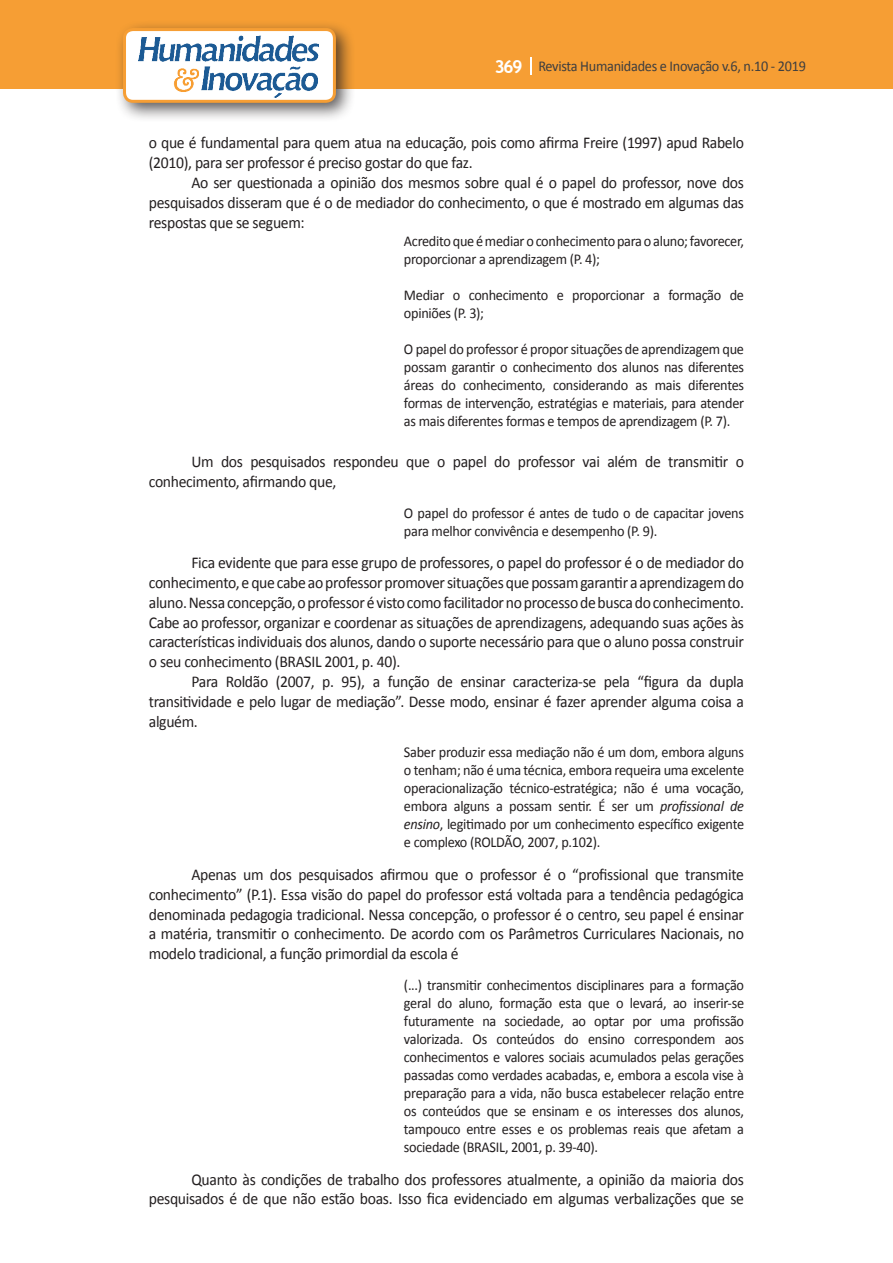
<style>
.page{position:relative;width:893px;height:1263px;background:#fff}
.page>*{position:absolute;margin:0;border:0;box-sizing:border-box;transform-origin:0 0}
.texto{font:16.5px/19.8px "Calibri";letter-spacing:-.02em;color:#231f20;text-align:justify;scale:.95 1}
.citacao{font:15px/18px "Calibri";letter-spacing:-.02em;color:#231f20;scale:.95 1}
.t1{font:15px "Calibri";letter-spacing:-.02em;color:#3e3e3f;scale:.95 1}
.s1{font-family:"Trebuchet MS";font-weight:700;font-size:18px;color:#fff}
.s2{font-style:italic}
</style>
<div class="page">
<div style="left:0;top:0;width:893px;height:88px;background:#f69e34"></div>
<svg style="left:530px;top:57px;width:2px;height:18px"></svg>
<div style="left:115px;top:20px;width:241px;height:103px;background:#231f20;opacity:.75"></div>
<div style="left:125px;top:30px;width:209px;height:71px;background:#fff;border-radius:9px"></div>
<img style="left:138px;top:35px;width:181px;height:62px">
<div style="left:123px;top:28px;width:213px;height:75px;border:3px solid #f69e34;border-radius:9px"></div>
<p class="t1" style="left:495px;top:57px;width:329px"><span class="s1">369</span> Revista Humanidades e Inovação v.6, n.10 - 2019</p>
<p class="texto" style="left:149px;top:133px;width:628px">o que é fundamental para quem atua na educação, pois como afirma Freire (1997) apud Rabelo (2010), para ser professor é preciso gostar do que faz.</p>
<p class="texto" style="left:149px;top:173px;width:628px;text-indent:43px">Ao ser questionada a opinião dos mesmos sobre qual é o papel do professor, nove dos pesquisados disseram que é o de mediador do conhecimento, o que é mostrado em algumas das respostas que se seguem:</p>
<p class="citacao" style="left:404px;top:232px;width:360px">Acredito que é mediar o conhecimento para o aluno; favorecer, proporcionar a aprendizagem (P. 4);</p>
<p class="citacao" style="left:404px;top:286px;width:359px">Mediar o conhecimento e proporcionar a formação de opiniões (P. 3);</p>
<p class="citacao" style="left:404px;top:340px;width:360px;text-align:justify">O papel do professor é propor situações de aprendizagem que possam garantir o conhecimento dos alunos nas diferentes áreas do conhecimento, considerando as mais diferentes formas de intervenção, estratégias e materiais, para atender as mais diferentes formas e tempos de aprendizagem (P. 7).</p>
<p class="texto" style="left:149px;top:452px;width:628px;text-indent:43px">Um dos pesquisados respondeu que o papel do professor vai além de transmitir o conhecimento, afirmando que,</p>
<p class="citacao" style="left:404px;top:504px;width:359px">O papel do professor é antes de tudo o de capacitar jovens para melhor convivência e desempenho (P. 9).</p>
<p class="texto" style="left:149px;top:553px;width:628px;text-indent:43px">Fica evidente que para esse grupo de professores, o papel do professor é o de mediador do conhecimento, e que cabe ao professor promover situações que possam garantir a aprendizagem do aluno. Nessa concepção, o professor é visto como facilitador no processo de busca do conhecimento.<br>Cabe ao professor, organizar e coordenar as situações de aprendizagens, adequando suas ações às características individuais dos alunos, dando o suporte necessário para que o aluno possa construir o seu conhecimento (BRASIL 2001, p. 40).</p>
<p class="texto" style="left:149px;top:672px;width:628px;text-indent:43px">Para Roldão (2007, p. 95), a função de ensinar caracteriza-se pela “figura da dupla transitividade e pelo lugar de mediação”. Desse modo, ensinar é fazer aprender alguma coisa a alguém.</p>
<p class="citacao" style="left:404px;top:743px;width:360px;text-align:justify">Saber produzir essa mediação não é um dom, embora alguns o tenham; não é uma técnica, embora requeira uma excelente operacionalização técnico-estratégica; não é uma vocação, embora alguns a possam sentir. É ser um <span class="s2">profissional de ensino</span>, legitimado por um conhecimento específico exigente e complexo (ROLDÃO, 2007, p.102).</p>
<p class="texto" style="left:149px;top:865px;width:628px;text-indent:43px">Apenas um dos pesquisados afirmou que o professor é o “profissional que transmite conhecimento” (P.1). Essa visão do papel do professor está voltada para a tendência pedagógica denominada pedagogia tradicional. Nessa concepção, o professor é o centro, seu papel é ensinar a matéria, transmitir o conhecimento. De acordo com os Parâmetros Curriculares Nacionais, no modelo tradicional, a função primordial da escola é</p>
<p class="citacao" style="left:404px;top:976px;width:360px;text-align:justify">(...) transmitir conhecimentos disciplinares para a formação geral do aluno, formação esta que o levará, ao inserir-se futuramente na sociedade, ao optar por uma profissão valorizada. Os conteúdos do ensino correspondem aos conhecimentos e valores sociais acumulados pelas gerações passadas como verdades acabadas, e, embora a escola vise à preparação para a vida, não busca estabelecer relação entre os conteúdos que se ensinam e os interesses dos alunos, tampouco entre esses e os problemas reais que afetam a sociedade (BRASIL, 2001, p. 39-40).</p>
<p class="texto" style="left:149px;top:1169px;width:628px;text-align:right">Quanto às condições de trabalho dos professores atualmente, a opinião da maioria dos pesquisados é de que não estão boas. Isso fica evidenciado em algumas verbalizações que se</p>
</div>
